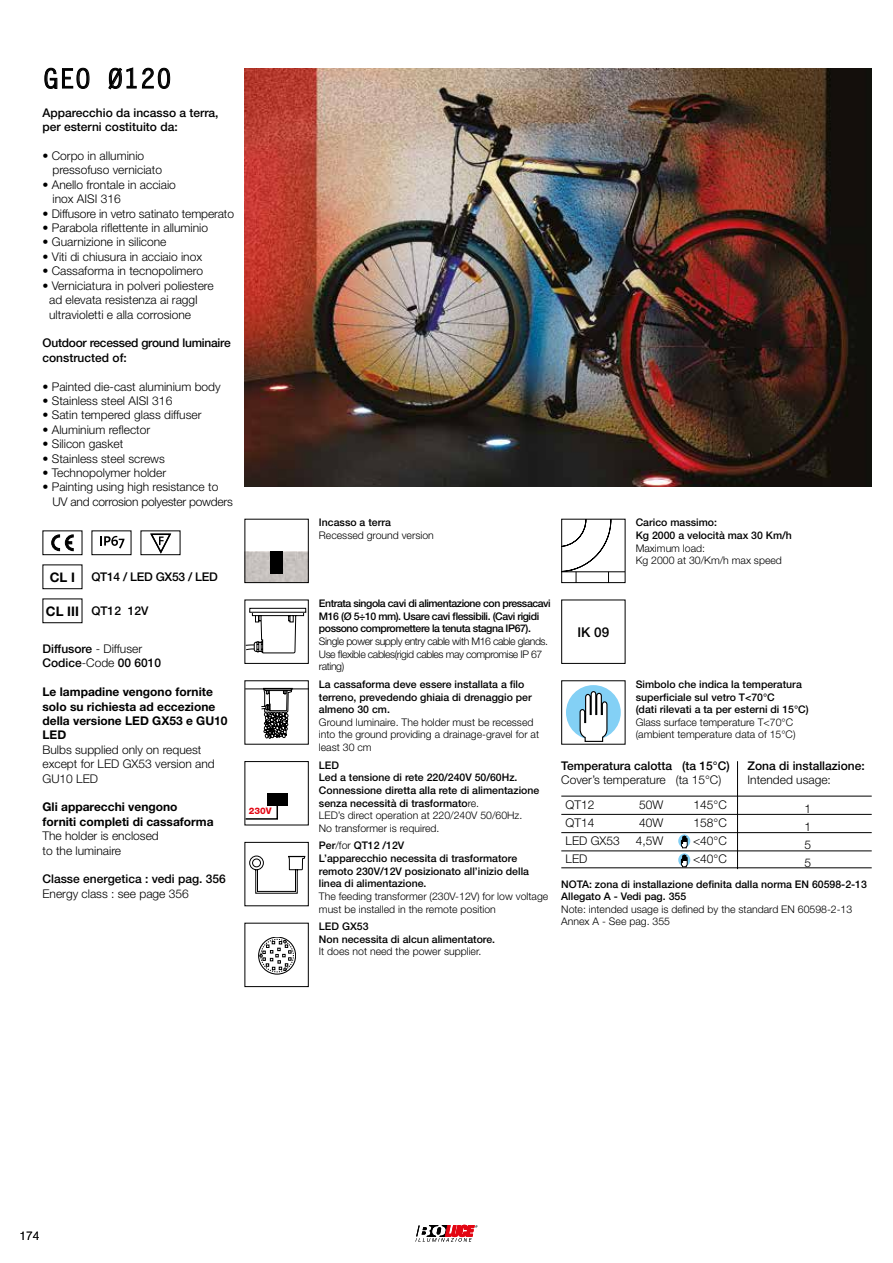
<style>
.page{position:relative;width:893px;height:1263px;background:#fff}
.page>*{position:absolute;margin:0;border:0;box-sizing:border-box;transform-origin:0 0}
.t1{font:700 27px "Letter Gothic Std";color:#000}
.t2{font:500 13.5px "Helvetica Neue LT Std";color:#000}
.t3{font:700 13.2px "Helvetica Neue LT Std";color:#000}
.t4{font:300 12px/18px "Helvetica Neue LT Std";color:#000}
.t5{font:500 12px/14.4px "Helvetica Neue LT Std";color:#000}
.t6{font:700 12px/14.4px "Helvetica Neue LT Std";color:#000}
.t7{font:500 12px/14.4px "Helvetica Neue LT Std";letter-spacing:-.02em;color:#000}
.t8{font:300 12px/14.4px "Helvetica Neue LT Std";letter-spacing:-.02em;color:#000}
.t9{font:500 10.5px/12.6px "Helvetica Neue LT Std";color:#000}
.t10{font:300 10.5px/12.6px "Helvetica Neue LT Std";color:#000}
.t11{font:500 10.5px/12.6px "Helvetica Neue LT Std";letter-spacing:-.04em;color:#000}
.t12{font:300 10.5px/12.6px "Helvetica Neue LT Std";letter-spacing:-.04em;color:#000}
.t13{font:800 9px "Helvetica Neue LT Std";color:#e30613}
.s1{font-weight:300}
</style>
<div class="page">
<img style="left:244px;top:68px;width:628px;height:419px">
<svg style="left:416px;top:1225px;width:61px;height:17px"></svg>
<svg style="left:44px;top:67px;width:46px;height:22px"></svg>
<svg style="left:108px;top:67px;width:62px;height:23px"></svg>
<div style="left:566px;top:685px;width:55px;height:55px;background:#83d0f5;border-radius:50%"></div>
<svg style="left:579px;top:691px;width:29px;height:51px"></svg>
<div style="left:244px;top:842px;width:65px;height:64px;border:1px solid #000"></div>
<svg style="left:678px;top:834px;width:12px;height:13px"></svg>
<svg style="left:681px;top:836px;width:7px;height:12px"></svg>
<svg style="left:678px;top:853px;width:12px;height:13px"></svg>
<svg style="left:681px;top:855px;width:7px;height:12px"></svg>
<div style="left:43px;top:598px;width:39px;height:25px;border:1px solid #000"></div>
<div style="left:92px;top:530px;width:39px;height:25px;border:1px solid #000"></div>
<svg style="left:100px;top:536px;width:24px;height:13px"></svg>
<svg style="left:51px;top:534px;width:23px;height:17px"></svg>
<div style="left:43px;top:530px;width:39px;height:25px;border:1px solid #000"></div>
<div style="left:43px;top:564px;width:39px;height:25px;border:1px solid #000"></div>
<svg style="left:150px;top:533px;width:22px;height:20px"></svg>
<div style="left:141px;top:530px;width:39px;height:25px;border:1px solid #000"></div>
<svg style="left:563px;top:521px;width:49px;height:60px"></svg>
<hr style="left:562px;top:571px;width:63px;height:1px;background:#000">
<div style="left:561px;top:519px;width:64px;height:64px;border:1px solid #000"></div>
<div style="left:246px;top:552px;width:61px;height:29px;background:#c6c1be"></div>
<div style="left:244px;top:519px;width:65px;height:64px;border:1px solid #000"></div>
<div style="left:271px;top:552px;width:12px;height:22px;background:#000"></div>
<div style="left:244px;top:600px;width:65px;height:64px;border:1px solid #000"></div>
<svg style="left:245px;top:608px;width:63px;height:52px"></svg>
<hr style="left:245px;top:688px;width:63px;height:1px;background:#000">
<svg style="left:261px;top:688px;width:32px;height:57px"></svg>
<div style="left:561px;top:600px;width:64px;height:64px;border:1px solid #000"></div>
<div style="left:244px;top:761px;width:65px;height:64px;border:1px solid #000"></div>
<svg style="left:244px;top:803px;width:35px;height:17px"></svg>
<div style="left:267px;top:793px;width:21px;height:12px;background:#000"></div>
<hr style="left:561px;top:796px;width:311px;height:1px;background:#000">
<hr style="left:561px;top:867px;width:311px;height:1px;background:#000">
<hr style="left:737px;top:761px;width:1px;height:108px;background:#000">
<hr style="left:561px;top:814px;width:311px;height:1px;background:#000">
<hr style="left:561px;top:832px;width:311px;height:1px;background:#000">
<hr style="left:561px;top:851px;width:311px;height:1px;background:#000">
<div style="left:244px;top:923px;width:65px;height:64px;border:1px solid #000"></div>
<div style="left:259px;top:937px;width:37px;height:37px;border:1px solid #000;border-radius:50%"></div>
<svg style="left:249px;top:855px;width:57px;height:117px"></svg>
<h1 class="t1" style="left:43px;top:62px;width:131px">GEO Ø120</h1>
<p class="t5" style="left:43px;top:105px;width:178px">Apparecchio da incasso a terra, per esterni costituito da:</p>
<p class="t4" style="left:53px;top:148px;width:111px;line-height:14.4px;text-indent:-10px">• Corpo in alluminio pressofuso verniciato</p>
<p class="t4" style="left:53px;top:177px;width:125px;line-height:14.4px;text-indent:-10px">• Anello frontale in acciaio inox AISI 316</p>
<p class="t4" style="left:43px;top:204px;width:193px">• Diffusore in vetro satinato temperato</p>
<p class="t4" style="left:43px;top:219px;width:167px">• Parabola riflettente in alluminio</p>
<p class="t4" style="left:43px;top:233px;width:126px">• Guarnizione in silicone</p>
<p class="t4" style="left:43px;top:247px;width:161px">• Viti di chiusura in acciaio inox</p>
<p class="t4" style="left:43px;top:262px;width:162px">• Cassaforma in tecnopolimero</p>
<p class="t4" style="left:49px;top:278px;width:166px;line-height:14.4px;text-indent:-7px">• Verniciatura in polveri poliestere ad elevata resistenza ai raggI ultravioletti e alla corrosione</p>
<p class="t7" style="left:43px;top:336px;width:190px">Outdoor recessed ground luminaire constructed of:</p>
<p class="t4" style="left:43px;top:377px;width:180px">• Painted die-cast aluminium body</p>
<p class="t4" style="left:43px;top:391px;width:131px">• Stainless steel AISI 316</p>
<p class="t4" style="left:43px;top:406px;width:160px">• Satin tempered glass diffuser</p>
<p class="t4" style="left:43px;top:420px;width:109px">• Aluminium reflector</p>
<p class="t4" style="left:43px;top:435px;width:82px">• Silicon gasket</p>
<p class="t4" style="left:43px;top:449px;width:124px">• Stainless steel screws</p>
<p class="t4" style="left:43px;top:463px;width:125px">• Technopolymer holder</p>
<p class="t8" style="left:53px;top:480px;width:182px;text-indent:-10px">• Painting using high resistance to<br>UV and corrosion polyester powders</p>
<p class="t3" style="left:50px;top:569px;width:27px">CL I</p>
<p class="t3" style="left:46px;top:603px;width:34px">CL III</p>
<p class="t7" style="left:91px;top:569px;width:128px">QT14 / LED GX53 / LED</p>
<p class="t5" style="left:91px;top:603px;width:58px">QT12 12V</p>
<p class="t5" style="left:43px;top:641px;width:120px">Diffusore <span class="s1">- Diffuser<br></span>Codice<span class="s1">-Code</span> 00 6010</p>
<p class="t6" style="left:43px;top:684px;width:187px">Le lampadine vengono fornite solo su richiesta ad eccezione della versione LED GX53 e GU10<br>LED</p>
<p class="t4" style="left:43px;top:742px;width:174px;line-height:14.4px">Bulbs supplied only on request except for LED GX53 version and<br>GU10 LED</p>
<p class="t6" style="left:43px;top:800px;width:173px">Gli apparecchi vengono forniti completi di cassaforma</p>
<p class="t4" style="left:43px;top:828px;width:118px;line-height:14.4px">The holder is enclosed to the luminaire</p>
<p class="t5" style="left:43px;top:872px;width:185px">Classe energetica : vedi pag. 356</p>
<p class="t4" style="left:43px;top:884px;width:148px">Energy class : see page 356</p>
<p class="t13" style="left:249px;top:806px;width:24px">230V</p>
<p class="t9" style="left:319px;top:516px;width:73px">Incasso a terra</p>
<p class="t10" style="left:319px;top:529px;width:116px">Recessed ground version</p>
<p class="t9" style="left:636px;top:516px;width:158px">Carico massimo:<br>Kg 2000 a velocità max 30 Km/h</p>
<p class="t10" style="left:636px;top:541px;width:148px">Maximum load:<br>Kg 2000 at 30/Km/h max speed</p>
<p class="t11" style="left:319px;top:597px;width:233px">Entrata singola cavi di alimentazione con pressacavi<br>M16 (Ø 5÷10 mm). Usare cavi flessibili. (Cavi rigidi possono compromettere la tenuta stagna IP67).</p>
<p class="t12" style="left:319px;top:635px;width:231px">Single power supply entry cable with M16 cable glands.<br>Use flexible cables(rigid cables may compromise IP 67 rating)</p>
<p class="t9" style="left:319px;top:678px;width:214px">La cassaforma deve essere installata a filo terreno, prevedendo ghiaia di drenaggio per almeno 30 cm.</p>
<p class="t10" style="left:319px;top:715px;width:222px">Ground luminaire. The holder must be recessed into the ground providing a drainage-gravel for at least 30 cm</p>
<p class="t9" style="left:319px;top:758px;width:222px">LED<br>Led a tensione di rete 220/240V 50/60Hz.<br>Connessione diretta alla rete di alimentazione senza necessità di trasformato<span class="s1">re.<br>LED’s direct operation at 220/240V 50/60Hz.<br>No transformer is required.</span></p>
<p class="t9" style="left:319px;top:839px;width:212px">Per<span class="s1">/for</span> QT12 /12V<br>L’apparecchio necessita di trasformatore remoto 230V/12V posizionato all’inizio della linea di alimentazione.</p>
<p class="t10" style="left:319px;top:890px;width:231px">The feeding transformer (230V-12V) for low voltage must be installed in the remote position</p>
<p class="t9" style="left:319px;top:920px;width:178px">LED GX53<br>Non necessita di alcun alimentatore.</p>
<p class="t10" style="left:319px;top:945px;width:164px">It does not need the power supplier.</p>
<p class="t2" style="left:577px;top:624px;width:33px">IK 09</p>
<p class="t9" style="left:636px;top:678px;width:175px">Simbolo che indica la temperatura superficiale sul vetro T&lt;70°C<br>(dati rilevati a ta per esterni di 15°C)</p>
<p class="t10" style="left:636px;top:715px;width:161px">Glass surface temperature T&lt;70°C (ambient temperature data of 15°C)</p>
<p class="t5" style="left:561px;top:758px;width:170px">Temperatura calotta (ta 15°C)</p>
<p class="t4" style="left:561px;top:771px;width:161px">Cover’s temperature (ta 15°C)</p>
<p class="t4" style="left:566px;top:796px;width:56px">QT12<br>QT14<br>LED GX53<br>LED</p>
<p class="t4" style="left:636px;top:796px;width:29px;text-align:justify">50W 40W 4,5W</p>
<p class="t4" style="left:693px;top:796px;width:35px;text-align:justify">145°C 158°C &lt;40°C &lt;40°C</p>
<p class="t5" style="left:747px;top:758px;width:119px">Zona di installazione:</p>
<p class="t4" style="left:747px;top:771px;width:85px">Intended usage:</p>
<p class="t4" style="left:804px;top:799px;width:8px;text-align:justify">1<br>1<br>5<br>5</p>
<p class="t9" style="left:561px;top:877px;width:307px">NOTA: zona di installazione definita dalla norma EN 60598-2-13<br>Allegato A - Vedi pag. 355</p>
<p class="t10" style="left:561px;top:902px;width:292px">Note: intended usage is defined by the standard EN 60598-2-13<br>Annex A - See pag. 355</p>
<p class="t4" style="left:19px;top:1226px;width:22px">174</p>
</div>
